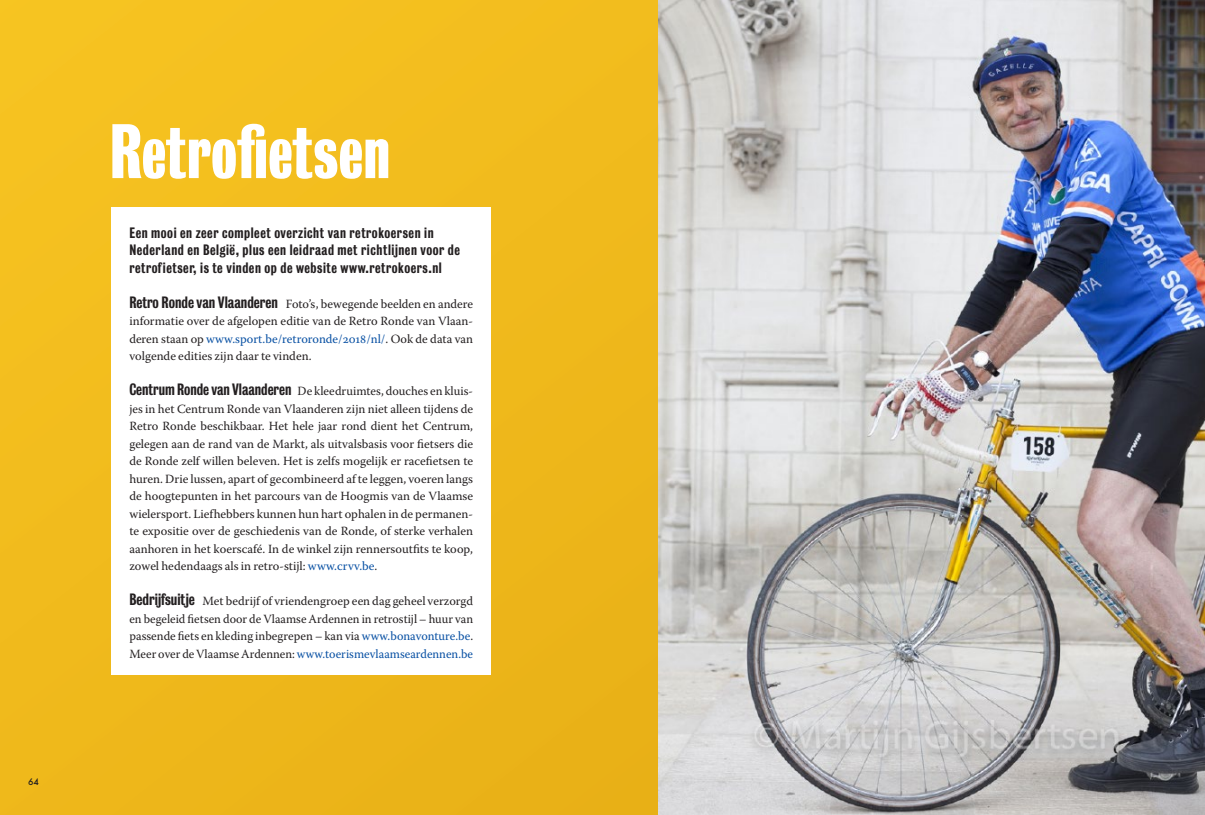
<style>
.page{position:relative;width:1205px;height:815px;background:#fff}
.page>*{position:absolute;margin:0;border:0;box-sizing:border-box;transform-origin:0 0}
.t1{font:70.25px "Bureau Grotesque One Seven";color:#fff}
.t2{font:13.75px/17.5px "Bureau Grotesque Three Five";letter-spacing:.04em;color:#231f20}
.t3{font:12.5px/17.5px "Warnock Pro";color:#231f20;text-align:justify}
.t4{font:500 8.75px "Futura";color:#231f20}
.s1{font-family:"Bureau Grotesque Three Five";font-size:15px}
.s2{color:#0850a3}
</style>
<div class="page">
<div style="left:0;top:0;width:658px;height:815px;background:#f0ba1c"></div>
<img style="left:658px;top:0;width:547px;height:815px">
<div style="left:112px;top:208px;width:379px;height:467px;background:#fff"></div>
<p class="t4" style="left:28px;top:776px;width:12px">64</p>
<h1 class="t1" style="left:110px;top:113px;width:282px">Retrofietsen</h1>
<p class="t2" style="left:129px;top:224px;width:332px">Een mooi en zeer compleet overzicht van retrokoersen in<br>Nederland en België, plus een leidraad met richtlijnen voor de retrofietser, is te vinden op de website www.retrokoers.nl</p>
<p class="t3" style="left:129px;top:294px;width:345px"><span class="s1">Retro Ronde van Vlaanderen</span> Foto’s, bewegende beelden en andere informatie over de afgelopen editie van de Retro Ronde van Vlaan&shy;deren staan op <span class="s2">www.sport.be/retroronde/2018/nl/</span>. Ook de data van volgende edities zijn daar te vinden.</p>
<p class="t3" style="left:129px;top:382px;width:345px"><span class="s1">Centrum Ronde van Vlaanderen</span> De kleedruimtes, douches en kluis&shy;jes in het Centrum Ronde van Vlaanderen zijn niet alleen tijdens de Retro Ronde beschikbaar. Het hele jaar rond dient het Centrum, gelegen aan de rand van de Markt, als uitvalsbasis voor fietsers die de Ronde zelf willen beleven. Het is zelfs mogelijk er racefietsen te huren. Drie lussen, apart of gecombineerd af te leggen, voeren langs de hoogtepunten in het parcours van de Hoogmis van de Vlaamse wielersport. Liefhebbers kunnen hun hart ophalen in de permanen&shy;te expositie over de geschiedenis van de Ronde, of sterke verhalen aanhoren in het koerscafé. In de winkel zijn rennersoutfits te koop, zowel hedendaags als in retro-stijl: <span class="s2">www.crvv.be</span>.</p>
<p class="t3" style="left:129px;top:592px;width:345px"><span class="s1">Bedrijfsuitje</span> Met bedrijf of vriendengroep een dag geheel verzorgd en begeleid fietsen door de Vlaamse Ardennen in retrostijl – huur van passende fiets en kleding inbegrepen – kan via <span class="s2">www.bonavonture.be</span>.<br>Meer over de Vlaamse Ardennen: <span class="s2">www.toerismevlaamseardennen.be</span></p>
</div>
